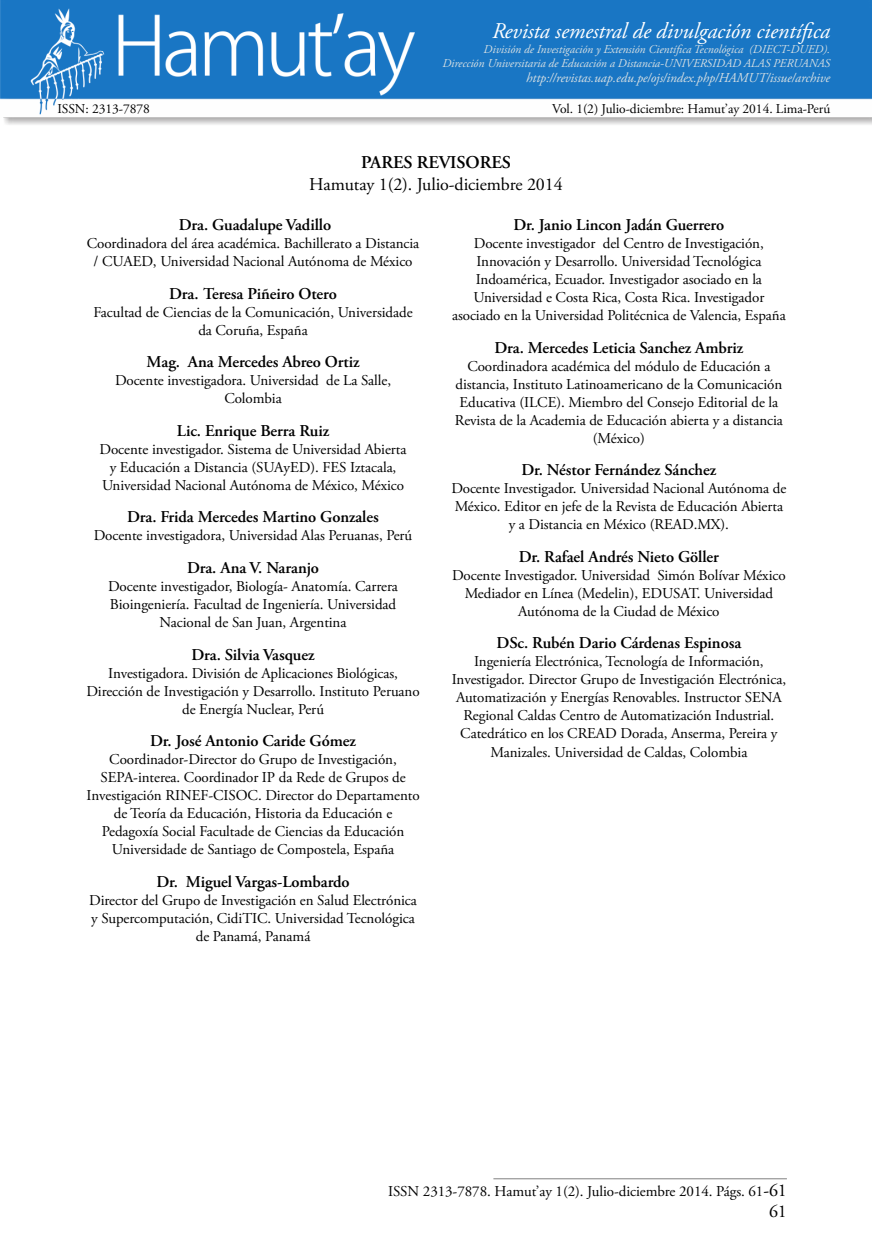
<style>
.page{position:relative;width:872px;height:1255px;background:#fff}
.page>*{position:absolute;margin:0;border:0;box-sizing:border-box;transform-origin:0 0}
.t1{font:italic 22.5px "Adobe Garamond Pro";letter-spacing:-.005em;color:#fff}
.t2{font:18px "Adobe Garamond Pro";letter-spacing:-.005em;color:#000}
.t3{font:600 18px "Adobe Garamond Pro";letter-spacing:-.005em;color:#000}
.t4{font:600 16.5px "Adobe Garamond Pro";letter-spacing:-.01em;color:#000}
.t5{font:15px/18px "Adobe Garamond Pro";letter-spacing:-.005em;color:#000;text-align:center}
.t6{font:italic 13.5px "Adobe Garamond Pro";letter-spacing:-.005em;color:#d6dfe3}
.t7{font:13.5px "Adobe Garamond Pro";letter-spacing:-.005em;color:#000}
.t8{font:italic 12px/13.5px "Adobe Garamond Pro";letter-spacing:-.005em;color:#d6dfe3;text-align:right}
.s1{font-size:18px}
</style>
<div class="page">
<hr style="left:493px;top:1178px;width:294px;height:1px;background:#808080">
<img style="left:0;top:0;width:872px;height:125px">
<h1 class="t1" style="left:492px;top:17px;width:340px">Revista semestral de divulgación científica</h1>
<p class="t8" style="left:442px;top:43px;width:389px">División de Investigación y Extensión Científica Tecnológica (DIECT-DUED).<br>Dirección Universitaria de Educación a Distancia-UNIVERSIDAD ALAS PERUANAS</p>
<p class="t6" style="left:526px;top:70px;width:305px">http://revistas.uap.edu.pe/ojs/index.php/HAMUT/issue/archive</p>
<p class="t7" style="left:57px;top:101px;width:94px">ISSN: 2313-7878</p>
<p class="t7" style="left:552px;top:101px;width:279px">Vol. 1(2) Julio-diciembre: Hamut’ay 2014. Lima-Perú</p>
<p class="t3" style="left:361px;top:152px;width:151px">PARES REVISORES</p>
<p class="t2" style="left:309px;top:173px;width:255px">Hamutay 1(2). Julio-diciembre 2014</p>
<p class="t4" style="left:179px;top:215px;width:154px">Dra. Guadalupe Vadillo</p>
<p class="t5" style="left:87px;top:235px;width:334px">Coordinadora del área académica. Bachillerato a Distancia / CUAED, Universidad Nacional Autónoma de México</p>
<p class="t4" style="left:169px;top:284px;width:169px">Dra. Teresa Piñeiro Otero</p>
<p class="t5" style="left:94px;top:303px;width:320px">Facultad de Ciencias de la Comunicación, Universidade da Coruña, España</p>
<p class="t4" style="left:147px;top:352px;width:214px">Mag. Ana Mercedes Abreo Ortiz</p>
<p class="t5" style="left:115px;top:372px;width:277px">Docente investigadora. Universidad de La Salle,<br>Colombia</p>
<p class="t4" style="left:177px;top:421px;width:154px">Lic. Enrique Berra Ruiz</p>
<p class="t5" style="left:100px;top:440px;width:308px">Docente investigador. Sistema de Universidad Abierta y Educación a Distancia (SUAyED). FES Iztacala,<br>Universidad Nacional Autónoma de México, México</p>
<p class="t4" style="left:127px;top:507px;width:253px">Dra. Frida Mercedes Martino Gonzales</p>
<p class="t5" style="left:94px;top:527px;width:320px">Docente investigadora, Universidad Alas Peruanas, Perú</p>
<p class="t4" style="left:187px;top:558px;width:133px">Dra. Ana V. Naranjo</p>
<p class="t5" style="left:108px;top:577px;width:291px">Docente investigador, Biología- Anatomía. Carrera<br>Bioingeniería. Facultad de Ingeniería. Universidad<br>Nacional de San Juan, Argentina</p>
<p class="t4" style="left:192px;top:644px;width:124px">Dra. Silvia Vasquez</p>
<p class="t5" style="left:86px;top:664px;width:335px">Investigadora. División de Aplicaciones Biológicas,<br>Dirección de Investigación y Desarrollo. Instituto Peruano de Energía Nuclear, Perú</p>
<p class="t4" style="left:150px;top:731px;width:207px">Dr. José Antonio Caride Gómez</p>
<p class="t5" style="left:87px;top:751px;width:334px">Coordinador-Director do Grupo de Investigación, SEPA-interea. Coordinador IP da Rede de Grupos de Investigación RINEF-CISOC. Director do Departamento de Teoría da Educación, Historia da Educación e Pedagoxía Social Facultade de Ciencias da Educación Universidade de Santiago de Compostela, España</p>
<p class="t4" style="left:156px;top:872px;width:195px">Dr. Miguel Vargas-Lombardo</p>
<p class="t5" style="left:89px;top:891px;width:329px">Director del Grupo de Investigación en Salud Electrónica y Supercomputación, CidiTIC. Universidad Tecnológica de Panamá, Panamá</p>
<p class="t4" style="left:513px;top:215px;width:212px">Dr. Janio Lincon Jadán Guerrero</p>
<p class="t5" style="left:452px;top:235px;width:335px">Docente investigador del Centro de Investigación, Innovación y Desarrollo. Universidad Tecnológica Indoamérica, Ecuador. Investigador asociado en la Universidad e Costa Rica, Costa Rica. Investigador asociado en la Universidad Politécnica de Valencia, España</p>
<p class="t4" style="left:494px;top:338px;width:250px">Dra. Mercedes Leticia Sanchez Ambriz</p>
<p class="t5" style="left:455px;top:357px;width:329px">Coordinadora académica del módulo de Educación a distancia, Instituto Latinoamericano de la Comunicación Educativa (ILCE). Miembro del Consejo Editorial de la Revista de la Academia de Educación abierta y a distancia (México)</p>
<p class="t4" style="left:521px;top:460px;width:196px">Dr. Néstor Fernández Sánchez</p>
<p class="t5" style="left:451px;top:480px;width:336px">Docente Investigador. Universidad Nacional Autónoma de<br>México. Editor en jefe de la Revista de Educación Abierta y a Distancia en México (READ.MX).</p>
<p class="t4" style="left:519px;top:547px;width:202px">Dr. Rafael Andrés Nieto Göller</p>
<p class="t5" style="left:452px;top:566px;width:335px">Docente Investigador. Universidad Simón Bolívar México<br>Mediador en Línea (Medelin), EDUSAT. Universidad<br>Autónoma de la Ciudad de México</p>
<p class="t4" style="left:496px;top:633px;width:246px">DSc. Rubén Dario Cárdenas Espinosa</p>
<p class="t5" style="left:452px;top:653px;width:336px">Ingeniería Electrónica, Tecnología de Información, Investigador. Director Grupo de Investigación Electrónica, Automatización y Energías Renovables. Instructor SENA Regional Caldas Centro de Automatización Industrial.<br>Catedrático en los CREAD Dorada, Anserma, Pereira y Manizales. Universidad de Caldas, Colombia</p>
<p class="t5" style="left:388px;top:1182px;width:400px">ISSN 2313-7878. Hamut’ay 1(2). Julio-diciembre 2014. Págs. 61<span class="s1">-61</span></p>
<p class="t2" style="left:769px;top:1200px;width:19px">61</p>
</div>
